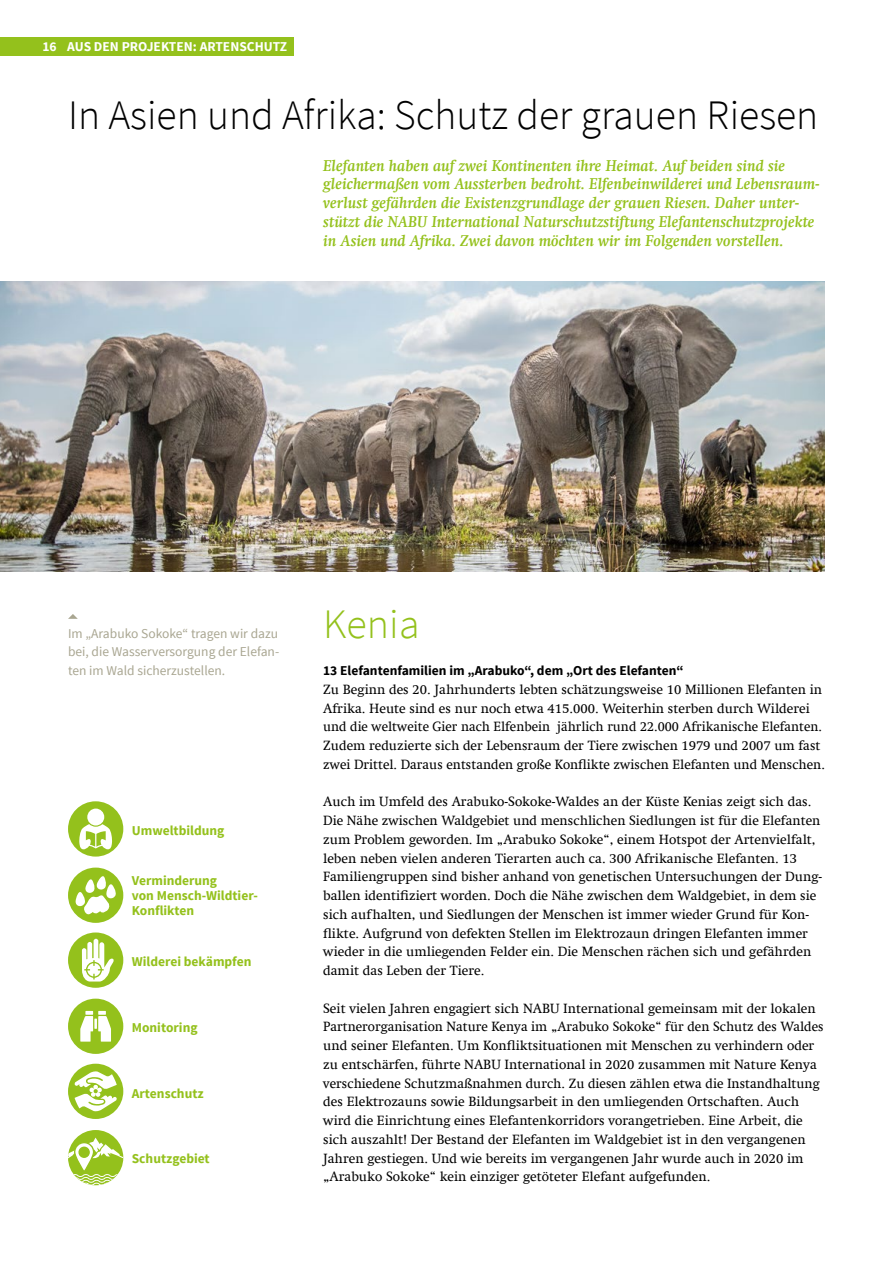
<style>
.page{position:relative;width:893px;height:1263px;background:#fff}
.page>*{position:absolute;margin:0;border:0;box-sizing:border-box;transform-origin:0 0}
.t1{font:300 42px "Source Sans Pro";color:#000}
.t2{font:300 42px "Source Sans Pro";color:#94c11c}
.t3{font:italic 700 15.75px/18.8px "Swift Com";color:#94c11c}
.t4{font:13.5px/18.8px "Swift Com";color:#000}
.t5{font:700 13.5px/15px "Source Sans Pro";color:#94c11c}
.t6{font:13.5px/18.8px "Source Sans Pro";color:#a9a691;text-align:justify}
.t7{font:700 13.5px "Source Sans Pro";color:#000}
.t8{font:700 13.5px "Source Sans Pro";color:#fff}
</style>
<div class="page">
<svg style="left:68px;top:614px;width:10px;height:5px"></svg>
<img style="left:0;top:281px;width:825px;height:291px">
<div style="left:68px;top:932px;width:55px;height:56px;background:#94c11c;border-radius:50%"></div>
<svg style="left:82px;top:939px;width:32px;height:42px"></svg>
<div style="left:68px;top:999px;width:55px;height:55px;background:#94c11c;border-radius:50%"></div>
<svg style="left:80px;top:1011px;width:31px;height:30px"></svg>
<div style="left:0;top:38px;width:293px;height:18px;background:#94c11c"></div>
<div style="left:68px;top:801px;width:55px;height:55px;background:#94c11c;border-radius:50%"></div>
<svg style="left:79px;top:824px;width:33px;height:25px"></svg>
<div style="left:87px;top:808px;width:17px;height:17px;background:#fff;border-radius:50%"></div>
<div style="left:68px;top:1064px;width:55px;height:55px;background:#94c11c;border-radius:50%"></div>
<svg style="left:74px;top:1071px;width:43px;height:40px"></svg>
<div style="left:68px;top:1130px;width:55px;height:55px;background:#94c11c;border-radius:50%"></div>
<svg style="left:68px;top:1137px;width:55px;height:49px"></svg>
<div style="left:68px;top:867px;width:55px;height:56px;background:#94c11c;border-radius:50%"></div>
<svg style="left:75px;top:873px;width:42px;height:44px"></svg>
<p class="t8" style="left:43px;top:38px;width:16px">16</p>
<p class="t8" style="left:67px;top:38px;width:221px">AUS DEN PROJEKTEN: ARTENSCHUTZ</p>
<h1 class="t1" style="left:68px;top:90px;width:752px">In Asien und Afrika: Schutz der grauen Riesen</h1>
<p class="t3" style="left:323px;top:156px;width:498px">Elefanten haben auf zwei Kontinenten ihre Heimat. Auf beiden sind sie gleichermaßen vom Aussterben bedroht. Elfenbeinwilderei und Lebensraum&shy;verlust gefährden die Existenzgrundlage der grauen Riesen. Daher unter&shy;stützt die NABU International Naturschutzstiftung Elefantenschutzprojekte in Asien und Afrika. Zwei davon möchten wir im Folgenden vorstellen.</p>
<p class="t6" style="left:68px;top:624px;width:213px">Im „Arabuko Sokoke“ tragen wir dazu bei, die Wasserversorgung der Elefan&shy;ten im Wald sicherzustellen.</p>
<p class="t5" style="left:132px;top:823px;width:94px">Umweltbildung</p>
<p class="t5" style="left:132px;top:874px;width:128px">Verminderung<br>von Mensch-Wildtier-<br>Konflikten</p>
<p class="t5" style="left:132px;top:954px;width:121px">Wilderei bekämpfen</p>
<p class="t5" style="left:132px;top:1020px;width:67px">Monitoring</p>
<p class="t5" style="left:132px;top:1086px;width:73px">Artenschutz</p>
<p class="t5" style="left:132px;top:1151px;width:79px">Schutzgebiet</p>
<h1 class="t2" style="left:323px;top:598px;width:98px">Kenia</h1>
<p class="t7" style="left:323px;top:662px;width:362px">13 Elefantenfamilien im „Arabuko“, dem „Ort des Elefanten“</p>
<p class="t4" style="left:323px;top:680px;width:503px">Zu Beginn des 20. Jahrhunderts lebten schätzungsweise 10 Millionen Elefanten in Afrika. Heute sind es nur noch etwa 415.000. Weiterhin sterben durch Wilderei und die weltweite Gier nach Elfenbein jährlich rund 22.000 Afrikanische Elefanten.<br>Zudem reduzierte sich der Lebensraum der Tiere zwischen 1979 und 2007 um fast zwei Drittel. Daraus entstanden große Konflikte zwischen Elefanten und Menschen.</p>
<p class="t4" style="left:323px;top:792px;width:501px">Auch im Umfeld des Arabuko-Sokoke-Waldes an der Küste Kenias zeigt sich das.<br>Die Nähe zwischen Waldgebiet und menschlichen Siedlungen ist für die Elefanten zum Problem geworden. Im „Arabuko Sokoke“, einem Hotspot der Artenvielfalt, leben neben vielen anderen Tierarten auch ca. 300 Afrikanische Elefanten. 13<br>Familiengruppen sind bisher anhand von genetischen Untersuchungen der Dung&shy;ballen identifiziert worden. Doch die Nähe zwischen dem Waldgebiet, in dem sie sich aufhalten, und Siedlungen der Menschen ist immer wieder Grund für Kon&shy;flikte. Aufgrund von defekten Stellen im Elektrozaun dringen Elefanten immer wieder in die umliegenden Felder ein. Die Menschen rächen sich und gefährden damit das Leben der Tiere.</p>
<p class="t4" style="left:323px;top:999px;width:502px">Seit vielen Jahren engagiert sich NABU International gemeinsam mit der lokalen Partnerorganisation Nature Kenya im „Arabuko Sokoke“ für den Schutz des Waldes und seiner Elefanten. Um Konfliktsituationen mit Menschen zu verhindern oder zu entschärfen, führte NABU International in 2020 zusammen mit Nature Kenya verschiedene Schutzmaßnahmen durch. Zu diesen zählen etwa die Instandhaltung des Elektrozauns sowie Bildungsarbeit in den umliegenden Ortschaften. Auch wird die Einrichtung eines Elefantenkorridors vorangetrieben. Eine Arbeit, die sich auszahlt! Der Bestand der Elefanten im Waldgebiet ist in den vergangenen Jahren gestiegen. Und wie bereits im vergangenen Jahr wurde auch in 2020 im „Arabuko Sokoke“ kein einziger getöteter Elefant aufgefunden.</p>
</div>
